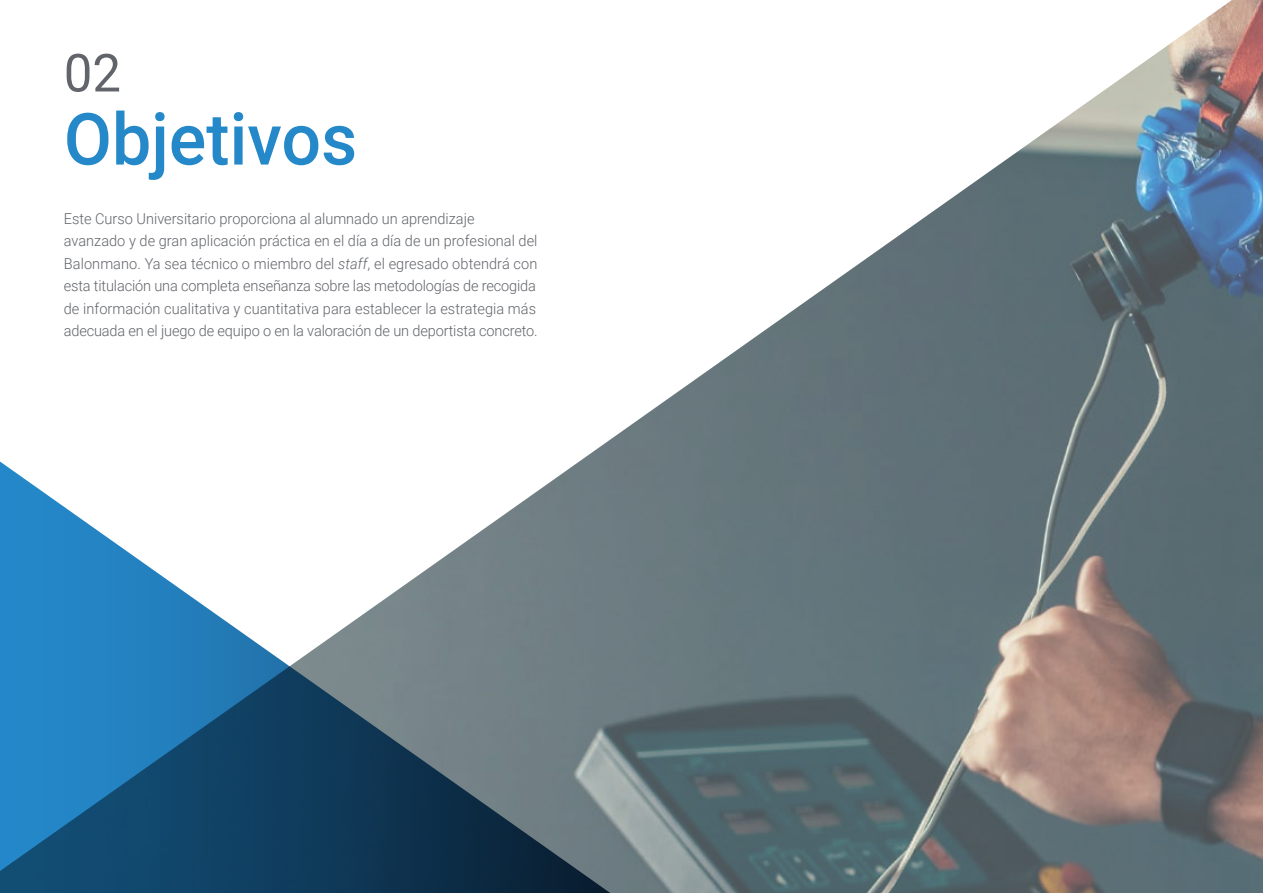
<style>
.page{position:relative;width:1263px;height:893px;background:#fff}
.page>*{position:absolute;margin:0;border:0;box-sizing:border-box;transform-origin:0 0}
.t1{font:500 72px "Roboto";color:#2488c9}
.t2{font:52.5px "Roboto";color:#61646a}
.t3{font:300 15px/22.5px "Roboto";color:#61646a}
.s1{font-style:italic}
</style>
<div class="page">
<img style="left:601px;top:0;width:662px;height:893px">
<svg style="left:0;top:446px;width:640px;height:447px"></svg>
<h2 class="t2" style="left:64px;top:36px;width:59px">02</h2>
<h1 class="t1" style="left:64px;top:89px;width:295px">Objetivos</h1>
<p class="t3" style="left:64px;top:207px;width:475px">Este Curso Universitario proporciona al alumnado un aprendizaje avanzado y de gran aplicación práctica en el día a día de un profesional del Balonmano. Ya sea técnico o miembro del <span class="s1">staff</span>, el egresado obtendrá con esta titulación una completa enseñanza sobre las metodologías de recogida de información cualitativa y cuantitativa para establecer la estrategia más adecuada en el juego de equipo o en la valoración de un deportista concreto.</p>
</div>
